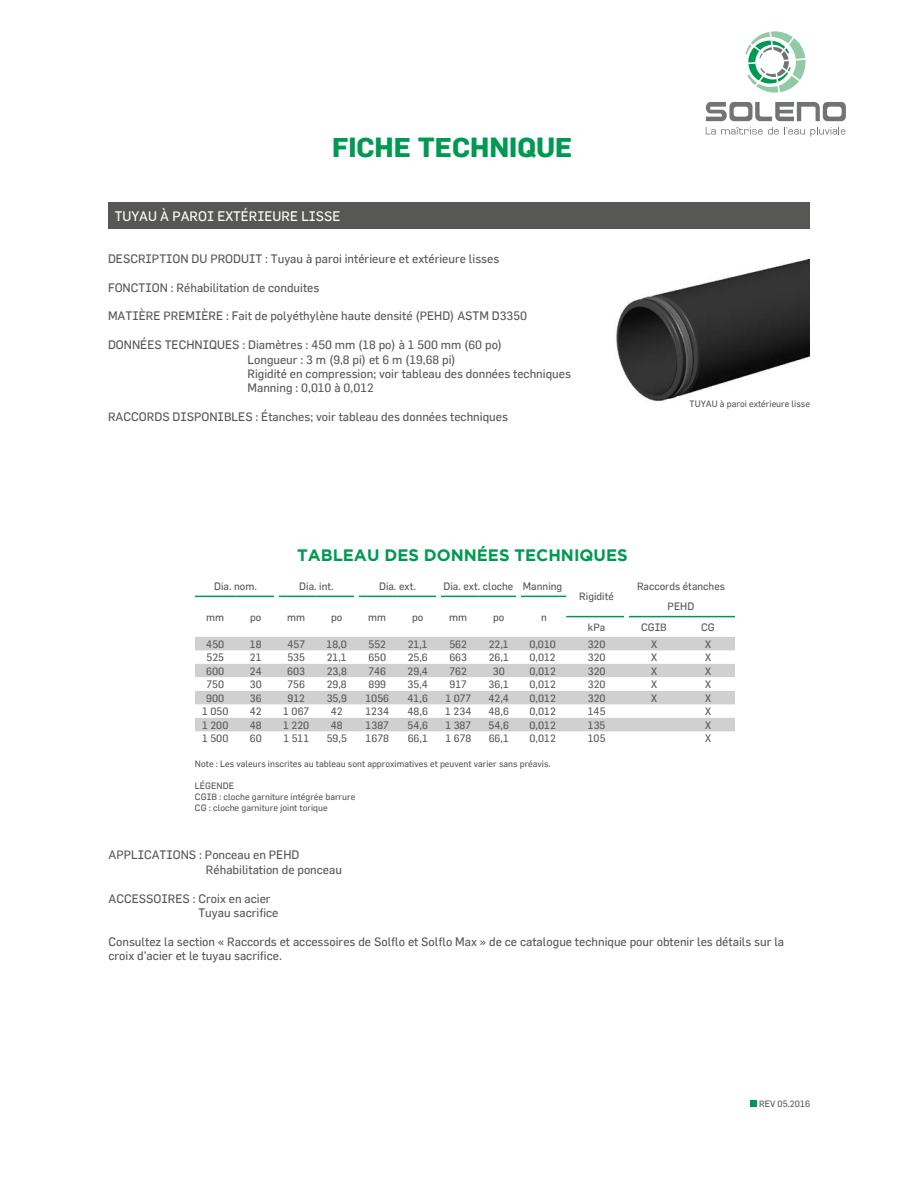
<style>
.page{position:relative;width:918px;height:1188px;background:#fff}
.page>*{position:absolute;margin:0;border:0;box-sizing:border-box;transform-origin:0 0}
.t1{font:27px "Soleno Mega Titre";color:#009951}
.t2{font:16.5px "Soleno titre";color:#009951}
.t3{font:13.5px "Soleno texte";color:#fff}
.t4{font:12px/14.4px "Soleno texte";color:#575756}
.t5{font:10.5px "Soleno texte";color:#575756}
.t6{font:9px/10.8px "Soleno texte";color:#575756}
</style>
<div class="page">
<div style="left:750px;top:1101px;width:7px;height:6px;background:#009951"></div>
<svg style="left:745px;top:31px;width:61px;height:62px"></svg>
<svg style="left:706px;top:102px;width:140px;height:19px"></svg>
<svg style="left:706px;top:127px;width:139px;height:10px"></svg>
<div style="left:108px;top:202px;width:702px;height:28px;background:#575756"></div>
<img style="left:616px;top:260px;width:194px;height:142px">
<svg style="left:195px;top:637px;width:540px;height:95px"></svg>
<hr style="left:195px;top:596px;width:40px;height:1px;background:#009951">
<hr style="left:235px;top:596px;width:41px;height:1px;background:#009951">
<hr style="left:276px;top:596px;width:40px;height:1px;background:#009951">
<hr style="left:316px;top:596px;width:41px;height:1px;background:#009951">
<hr style="left:357px;top:596px;width:40px;height:1px;background:#009951">
<hr style="left:397px;top:596px;width:41px;height:1px;background:#009951">
<hr style="left:438px;top:596px;width:40px;height:1px;background:#009951">
<hr style="left:478px;top:596px;width:41px;height:1px;background:#009951">
<hr style="left:519px;top:596px;width:47px;height:1px;background:#009951">
<hr style="left:566px;top:616px;width:61px;height:1px;background:#009951">
<hr style="left:627px;top:616px;width:54px;height:1px;background:#009951">
<hr style="left:681px;top:616px;width:54px;height:1px;background:#009951">
<h1 class="t1" style="left:332px;top:131px;width:242px">FICHE TECHNIQUE</h1>
<p class="t3" style="left:115px;top:208px;width:227px">TUYAU À PAROI EXTÉRIEURE LISSE</p>
<p class="t4" style="left:108px;top:251px;width:393px">DESCRIPTION DU PRODUIT : Tuyau à paroi intérieure et extérieure lisses</p>
<p class="t4" style="left:108px;top:280px;width:213px">FONCTION : Réhabilitation de conduites</p>
<p class="t4" style="left:108px;top:309px;width:421px">MATIÈRE PREMIÈRE : Fait de polyéthylène haute densité (PEHD) ASTM D3350</p>
<p class="t4" style="left:248px;top:337px;width:325px;text-indent:-140px">DONNÉES TECHNIQUES : Diamètres : 450 mm (18 po) à 1 500 mm (60 po)<br>Longueur : 3 m (9,8 pi) et 6 m (19,68 pi)<br>Rigidité en compression; voir tableau des données techniques Manning : 0,010 à 0,012</p>
<p class="t4" style="left:108px;top:409px;width:401px">RACCORDS DISPONIBLES : Étanches; voir tableau des données techniques</p>
<p class="t6" style="left:690px;top:398px;width:122px">TUYAU à paroi extérieure lisse</p>
<h2 class="t2" style="left:297px;top:546px;width:332px">TABLEAU DES DONNÉES TECHNIQUES</h2>
<p class="t5" style="left:214px;top:580px;width:44px">Dia. nom.</p>
<p class="t5" style="left:299px;top:580px;width:36px">Dia. int.</p>
<p class="t5" style="left:379px;top:580px;width:38px">Dia. ext.</p>
<p class="t5" style="left:444px;top:580px;width:120px">Dia. ext. cloche Manning</p>
<p class="t5" style="left:579px;top:590px;width:36px">Rigidité</p>
<p class="t5" style="left:637px;top:580px;width:89px">Raccords étanches</p>
<p class="t5" style="left:668px;top:600px;width:28px">PEHD</p>
<p class="t5" style="left:206px;top:611px;width:19px">mm</p>
<p class="t5" style="left:250px;top:611px;width:13px">po</p>
<p class="t5" style="left:287px;top:611px;width:19px">mm</p>
<p class="t5" style="left:331px;top:611px;width:13px">po</p>
<p class="t5" style="left:368px;top:611px;width:19px">mm</p>
<p class="t5" style="left:412px;top:611px;width:13px">po</p>
<p class="t5" style="left:449px;top:611px;width:19px">mm</p>
<p class="t5" style="left:493px;top:611px;width:13px">po</p>
<p class="t5" style="left:541px;top:611px;width:7px">n</p>
<p class="t5" style="left:588px;top:621px;width:19px">kPa</p>
<p class="t5" style="left:641px;top:621px;width:27px">CGIB</p>
<p class="t5" style="left:701px;top:621px;width:15px">CG</p>
<p class="t5" style="left:206px;top:638px;width:19px">450</p>
<p class="t5" style="left:250px;top:638px;width:13px">18</p>
<p class="t5" style="left:287px;top:638px;width:19px">457</p>
<p class="t5" style="left:327px;top:638px;width:22px">18,0</p>
<p class="t5" style="left:369px;top:638px;width:19px">552</p>
<p class="t5" style="left:408px;top:638px;width:22px">21,1</p>
<p class="t5" style="left:449px;top:638px;width:19px">562</p>
<p class="t5" style="left:489px;top:638px;width:22px">22,1</p>
<p class="t5" style="left:529px;top:638px;width:28px">0,010</p>
<p class="t5" style="left:588px;top:638px;width:19px">320</p>
<p class="t5" style="left:651px;top:638px;width:8px">X</p>
<p class="t5" style="left:705px;top:638px;width:8px">X</p>
<p class="t5" style="left:207px;top:651px;width:19px">525</p>
<p class="t5" style="left:250px;top:651px;width:13px">21</p>
<p class="t5" style="left:287px;top:651px;width:19px">535</p>
<p class="t5" style="left:327px;top:651px;width:22px">21,1</p>
<p class="t5" style="left:368px;top:651px;width:19px">650</p>
<p class="t5" style="left:408px;top:651px;width:22px">25,6</p>
<p class="t5" style="left:449px;top:651px;width:19px">663</p>
<p class="t5" style="left:489px;top:651px;width:22px">26,1</p>
<p class="t5" style="left:529px;top:651px;width:28px">0,012</p>
<p class="t5" style="left:588px;top:651px;width:19px">320</p>
<p class="t5" style="left:651px;top:651px;width:8px">X</p>
<p class="t5" style="left:705px;top:651px;width:8px">X</p>
<p class="t5" style="left:206px;top:665px;width:20px">600</p>
<p class="t5" style="left:250px;top:665px;width:13px">24</p>
<p class="t5" style="left:287px;top:665px;width:19px">603</p>
<p class="t5" style="left:327px;top:665px;width:22px">23,8</p>
<p class="t5" style="left:368px;top:665px;width:19px">746</p>
<p class="t5" style="left:408px;top:665px;width:22px">29,4</p>
<p class="t5" style="left:450px;top:665px;width:19px">762</p>
<p class="t5" style="left:493px;top:665px;width:14px">30</p>
<p class="t5" style="left:529px;top:665px;width:28px">0,012</p>
<p class="t5" style="left:588px;top:665px;width:19px">320</p>
<p class="t5" style="left:651px;top:665px;width:8px">X</p>
<p class="t5" style="left:705px;top:665px;width:8px">X</p>
<p class="t5" style="left:206px;top:678px;width:19px">750</p>
<p class="t5" style="left:250px;top:678px;width:14px">30</p>
<p class="t5" style="left:288px;top:678px;width:19px">756</p>
<p class="t5" style="left:327px;top:678px;width:22px">29,8</p>
<p class="t5" style="left:368px;top:678px;width:19px">899</p>
<p class="t5" style="left:408px;top:678px;width:22px">35,4</p>
<p class="t5" style="left:450px;top:678px;width:19px">917</p>
<p class="t5" style="left:489px;top:678px;width:22px">36,1</p>
<p class="t5" style="left:529px;top:678px;width:28px">0,012</p>
<p class="t5" style="left:588px;top:678px;width:19px">320</p>
<p class="t5" style="left:651px;top:678px;width:8px">X</p>
<p class="t5" style="left:705px;top:678px;width:8px">X</p>
<p class="t5" style="left:206px;top:692px;width:20px">900</p>
<p class="t5" style="left:250px;top:692px;width:13px">36</p>
<p class="t5" style="left:288px;top:692px;width:19px">912</p>
<p class="t5" style="left:327px;top:692px;width:22px">35,9</p>
<p class="t5" style="left:365px;top:692px;width:25px">1056</p>
<p class="t5" style="left:408px;top:692px;width:22px">41,6</p>
<p class="t5" style="left:445px;top:692px;width:27px">1 077</p>
<p class="t5" style="left:489px;top:692px;width:22px">42,4</p>
<p class="t5" style="left:529px;top:692px;width:28px">0,012</p>
<p class="t5" style="left:588px;top:692px;width:19px">320</p>
<p class="t5" style="left:651px;top:692px;width:8px">X</p>
<p class="t5" style="left:705px;top:692px;width:8px">X</p>
<p class="t5" style="left:202px;top:705px;width:28px">1 050</p>
<p class="t5" style="left:250px;top:705px;width:13px">42</p>
<p class="t5" style="left:283px;top:705px;width:28px">1 067</p>
<p class="t5" style="left:331px;top:705px;width:13px">42</p>
<p class="t5" style="left:365px;top:705px;width:25px">1234</p>
<p class="t5" style="left:408px;top:705px;width:22px">48,6</p>
<p class="t5" style="left:445px;top:705px;width:28px">1 234</p>
<p class="t5" style="left:489px;top:705px;width:22px">48,6</p>
<p class="t5" style="left:529px;top:705px;width:28px">0,012</p>
<p class="t5" style="left:588px;top:705px;width:19px">145</p>
<p class="t5" style="left:705px;top:705px;width:8px">X</p>
<p class="t5" style="left:202px;top:719px;width:28px">1 200</p>
<p class="t5" style="left:250px;top:719px;width:13px">48</p>
<p class="t5" style="left:283px;top:719px;width:28px">1 220</p>
<p class="t5" style="left:331px;top:719px;width:13px">48</p>
<p class="t5" style="left:366px;top:719px;width:25px">1387</p>
<p class="t5" style="left:408px;top:719px;width:22px">54,6</p>
<p class="t5" style="left:445px;top:719px;width:27px">1 387</p>
<p class="t5" style="left:489px;top:719px;width:22px">54,6</p>
<p class="t5" style="left:530px;top:719px;width:28px">0,012</p>
<p class="t5" style="left:588px;top:719px;width:19px">135</p>
<p class="t5" style="left:705px;top:719px;width:8px">X</p>
<p class="t5" style="left:202px;top:732px;width:28px">1 500</p>
<p class="t5" style="left:250px;top:732px;width:14px">60</p>
<p class="t5" style="left:283px;top:732px;width:27px">1 511</p>
<p class="t5" style="left:327px;top:732px;width:22px">59,5</p>
<p class="t5" style="left:366px;top:732px;width:25px">1678</p>
<p class="t5" style="left:408px;top:732px;width:22px">66,1</p>
<p class="t5" style="left:445px;top:732px;width:27px">1 678</p>
<p class="t5" style="left:489px;top:732px;width:22px">66,1</p>
<p class="t5" style="left:530px;top:732px;width:28px">0,012</p>
<p class="t5" style="left:588px;top:732px;width:19px">105</p>
<p class="t5" style="left:705px;top:732px;width:8px">X</p>
<p class="t6" style="left:195px;top:758px;width:357px">Note : Les valeurs inscrites au tableau sont approximatives et peuvent varier sans préavis.</p>
<p class="t6" style="left:195px;top:780px;width:162px">LÉGENDE<br>CGIB : cloche garniture intégrée barrure<br>CG : cloche garniture joint torique</p>
<p class="t4" style="left:206px;top:848px;width:138px;text-indent:-98px">APPLICATIONS : Ponceau en PEHD<br>Réhabilitation de ponceau</p>
<p class="t4" style="left:198px;top:891px;width:81px;text-indent:-90px">ACCESSOIRES : Croix en acier<br>Tuyau sacrifice</p>
<p class="t4" style="left:108px;top:934px;width:677px">Consultez la section « Raccords et accessoires de Solflo et Solflo Max » de ce catalogue technique pour obtenir les détails sur la croix d’acier et le tuyau sacrifice.</p>
<p class="t6" style="left:759px;top:1098px;width:53px">REV 05.2016</p>
</div>
